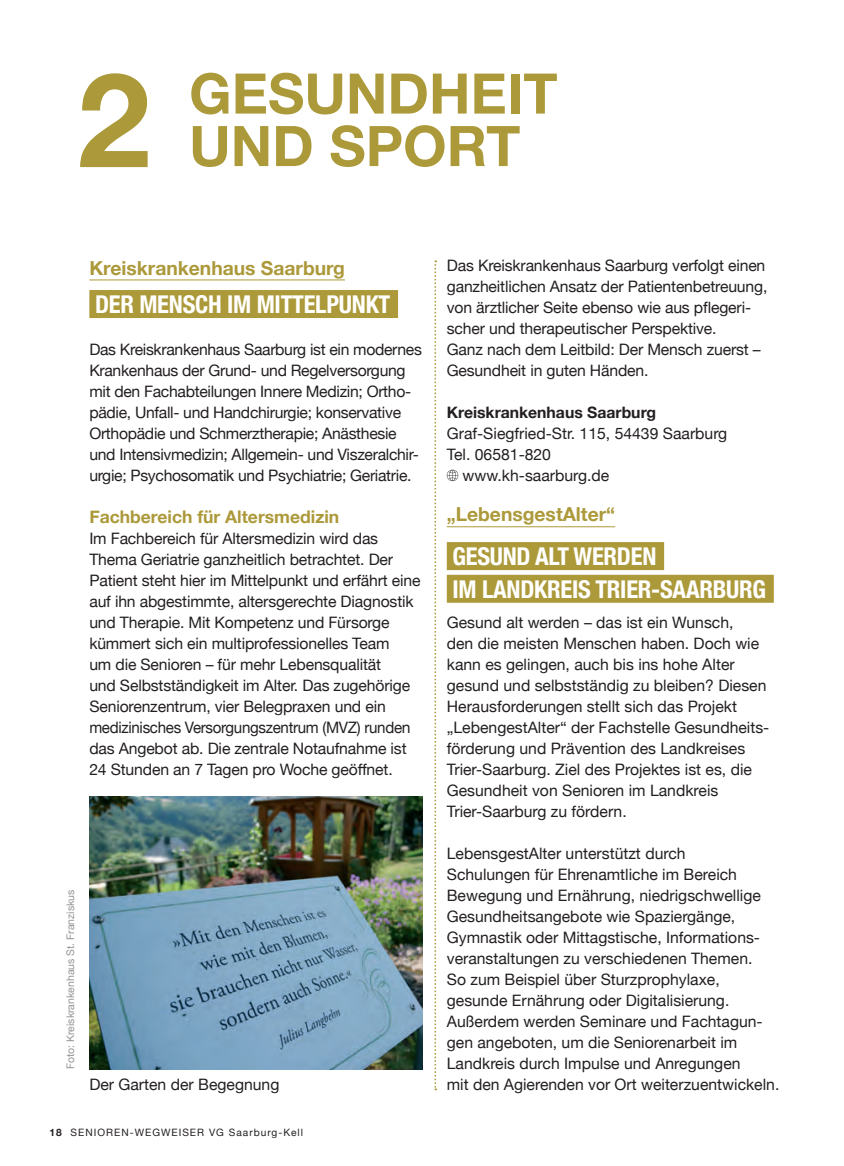
<style>
.page{position:relative;width:844px;height:1166px;background:#fff}
.page>*{position:absolute;margin:0;border:0;box-sizing:border-box;transform-origin:0 0}
.t1{font:700 131.25px "Helvetica Neue";color:#ac993a}
.t2{font:700 56px/52.5px "Helvetica Neue";color:#ac993a}
.t3{font:700 condensed 24.5px/32.7px "Helvetica Neue";letter-spacing:-.01em;color:#fff}
.t4{font:700 19.25px "Helvetica Neue";color:#ac993a}
.t5{font:700 17.5px "Helvetica Neue";color:#ac993a}
.t6{font:15.75px/21px "Helvetica Neue";letter-spacing:-.01em;color:#231f20}
.t7{font:700 15.75px "Helvetica Neue";color:#231f20}
.t8{font:10.5px "Helvetica Neue";color:#939598}
.t9{font:10.15px "Helvetica Neue";letter-spacing:.1em;color:#231f20}
.s1{font-weight:700}
</style>
<div class="page">
<svg style="left:434px;top:260px;width:2px;height:830px"></svg>
<hr style="left:89px;top:279px;width:256px;height:1px;background:#ac993a">
<div style="left:89px;top:290px;width:309px;height:28px;background:#ac993a"></div>
<hr style="left:446px;top:526px;width:169px;height:1px;background:#ac993a">
<div style="left:446px;top:542px;width:218px;height:28px;background:#ac993a"></div>
<div style="left:446px;top:575px;width:327px;height:28px;background:#ac993a"></div>
<svg style="left:446px;top:470px;width:12px;height:11px"></svg>
<img style="left:89px;top:796px;width:333px;height:273px">
<h1 class="t1" style="left:77px;top:17px;width:74px">2</h1>
<h2 class="t2" style="left:189px;top:69px;width:370px">GESUNDHEIT<br>UND SPORT</h2>
<p class="t4" style="left:89px;top:253px;width:257px">Kreiskrankenhaus Saarburg</p>
<h3 class="t3" style="left:95px;top:286px;width:297px">DER MENSCH IM MITTELPUNKT</h3>
<p class="t6" style="left:89px;top:340px;width:334px">Das Kreiskrankenhaus Saarburg ist ein modernes Krankenhaus der Grund- und Regelversorgung mit den Fachabteilungen Innere Medizin; Ortho&shy;pädie, Unfall- und Handchirurgie; konservative Orthopädie und Schmerztherapie; Anästhesie und Intensivmedizin; Allgemein- und Viszeralchir&shy;urgie; Psychosomatik und Psychiatrie; Geriatrie.</p>
<p class="t5" style="left:89px;top:503px;width:251px">Fachbereich für Altersmedizin</p>
<p class="t6" style="left:89px;top:529px;width:333px">Im Fachbereich für Altersmedizin wird das Thema Geriatrie ganzheitlich betrachtet. Der Patient steht hier im Mittelpunkt und erfährt eine auf ihn abgestimmte, altersgerechte Diagnostik und Therapie. Mit Kompetenz und Fürsorge kümmert sich ein multiprofessionelles Team<br>um die Senioren – für mehr Lebensqualität<br>und Selbstständigkeit im Alter. Das zugehörige Seniorenzentrum, vier Belegpraxen und ein medizinisches Versorgungszentrum (MVZ) runden das Angebot ab. Die zentrale Notaufnahme ist 24 Stunden an 7 Tagen pro Woche geöffnet.</p>
<p class="t8" style="left:63px;top:1069px;width:181px;rotate:-90deg">Foto: Kreiskrankenhaus St. Franziskus</p>
<p class="t6" style="left:89px;top:1075px;width:191px">Der Garten der Begegnung</p>
<p class="t9" style="left:50px;top:1125px;width:255px"><span class="s1">18</span> SENIOREN-WEGWEISER VG Saarburg-Kell</p>
<p class="t6" style="left:446px;top:256px;width:322px">Das Kreiskrankenhaus Saarburg verfolgt einen ganzheitlichen Ansatz der Patientenbetreuung, von ärztlicher Seite ebenso wie aus pflegeri&shy;scher und therapeutischer Perspektive.<br>Ganz nach dem Leitbild: Der Mensch zuerst – Gesundheit in guten Händen.</p>
<p class="t7" style="left:446px;top:400px;width:210px">Kreiskrankenhaus Saarburg</p>
<p class="t6" style="left:446px;top:424px;width:282px">Graf-Siegfried-Str. 115, 54439 Saarburg</p>
<p class="t6" style="left:446px;top:445px;width:106px">Tel. 06581-820</p>
<p class="t6" style="left:462px;top:466px;width:148px">www.kh-saarburg.de</p>
<p class="t4" style="left:446px;top:499px;width:170px">„LebensgestAlter“</p>
<h3 class="t3" style="left:452px;top:538px;width:315px">GESUND ALT WERDEN<br>IM LANDKREIS TRIER-SAARBURG</h3>
<p class="t6" style="left:446px;top:613px;width:324px">Gesund alt werden – das ist ein Wunsch,<br>den die meisten Menschen haben. Doch wie kann es gelingen, auch bis ins hohe Alter gesund und selbstständig zu bleiben? Diesen Herausforderungen stellt sich das Projekt „LebengestAlter“ der Fachstelle Gesundheits&shy;förderung und Prävention des Landkreises Trier-Saarburg. Ziel des Projektes ist es, die Gesundheit von Senioren im Landkreis Trier-Saarburg zu fördern.</p>
<p class="t6" style="left:446px;top:844px;width:334px">LebensgestAlter unterstützt durch<br>Schulungen für Ehrenamtliche im Bereich Bewegung und Ernährung, niedrigschwellige Gesundheitsangebote wie Spaziergänge, Gymnastik oder Mittagstische, Informations&shy;veranstaltungen zu verschiedenen Themen.<br>So zum Beispiel über Sturzprophylaxe, gesunde Ernährung oder Digitalisierung.<br>Außerdem werden Seminare und Fachtagun&shy;gen angeboten, um die Seniorenarbeit im Landkreis durch Impulse und Anregungen<br>mit den Agierenden vor Ort weiterzuentwickeln.</p>
</div>
